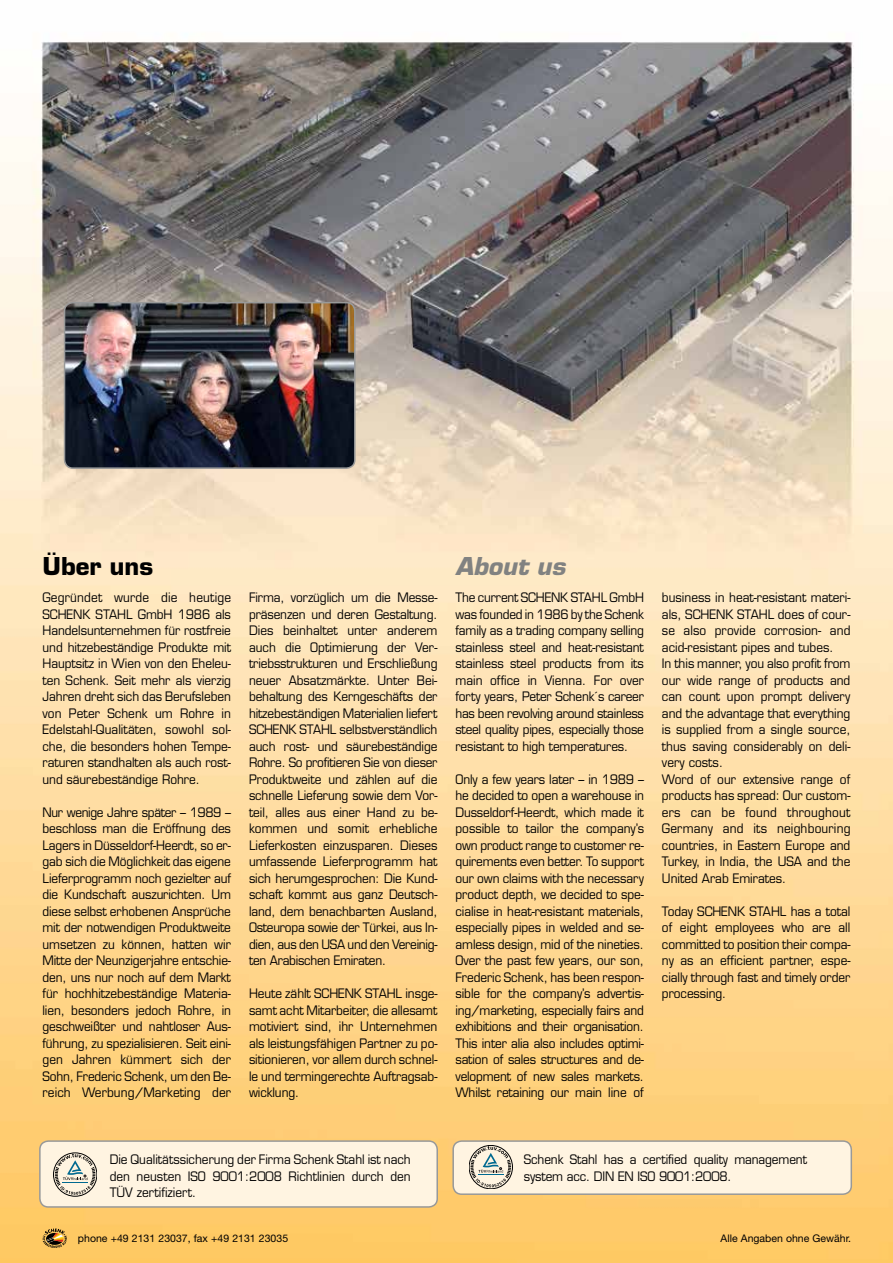
<style>
.page{position:relative;width:893px;height:1263px;background:#fff}
.page>*{position:absolute;margin:0;border:0;box-sizing:border-box;transform-origin:0 0}
.t1{font:700 24px "Eurostile";color:#000}
.t2{font:italic 700 24px "Eurostile";color:#818281}
.t3{font:12.75px/16.5px "Eurostile";color:#000;text-align:justify;scale:.93 1}
.t4{font:10.5px "Helvetica Neue";color:#000}
</style>
<div class="page">
<img style="left:0;top:41px;width:893px;height:1222px">
<img style="left:65px;top:303px;width:290px;height:165px">
<div style="left:64px;top:302px;width:292px;height:167px;border:2px solid #989999;border-radius:9px"></div>
<div style="left:40px;top:1141px;width:397px;height:66px;background:#fff4e1;border-radius:9px"></div>
<div style="left:39px;top:1140px;width:399px;height:68px;border:2px solid #989999;border-radius:9px"></div>
<div style="left:453px;top:1141px;width:398px;height:53px;background:#fff4e1;border-radius:9px"></div>
<div style="left:452px;top:1140px;width:400px;height:55px;border:2px solid #989999;border-radius:9px"></div>
<div style="left:53px;top:1153px;width:44px;height:43px;border:1px solid #000;border-radius:50%"></div>
<svg style="left:55px;top:1153px;width:41px;height:42px"></svg>
<div style="left:469px;top:1145px;width:44px;height:44px;border:1px solid #000;border-radius:50%"></div>
<svg style="left:470px;top:1146px;width:41px;height:41px"></svg>
<svg style="left:43px;top:1228px;width:24px;height:20px"></svg>
<h1 class="t1" style="left:43px;top:551px;width:112px">Über uns</h1>
<p class="t3" style="left:43px;top:589px;width:204px">Gegründet wurde die heutige SCHENK STAHL GmbH 1986 als Handelsunternehmen für rostfreie und hitzebeständige Produkte mit Hauptsitz in Wien von den Eheleu&shy;ten Schenk. Seit mehr als vierzig Jahren dreht sich das Berufsleben von Peter Schenk um Rohre in Edelstahl-Qualitäten, sowohl sol&shy;che, die besonders hohen Tempe&shy;raturen standhalten als auch rost&shy;und säurebeständige Rohre.</p>
<p class="t3" style="left:43px;top:804px;width:204px">Nur wenige Jahre später – 1989 – beschloss man die Eröffnung des Lagers in Düsseldorf-Heerdt, so er&shy;gab sich die Möglichkeit das eigene Lieferprogramm noch gezielter auf die Kundschaft auszurichten. Um diese selbst erhobenen Ansprüche mit der notwendigen Produktweite umsetzen zu können, hatten wir Mitte der Neunzigerjahre entschie&shy;den, uns nur noch auf dem Markt für hochhitzebeständige Materia&shy;lien, besonders jedoch Rohre, in geschweißter und nahtloser Aus&shy;führung, zu spezialisieren. Seit eini&shy;gen Jahren kümmert sich der Sohn, Frederic Schenk, um den Be&shy;reich Werbung/Marketing der</p>
<p class="t3" style="left:249px;top:589px;width:204px">Firma, vorzüglich um die Messe&shy;präsenzen und deren Gestaltung.<br>Dies beinhaltet unter anderem auch die Optimierung der Ver&shy;triebsstrukturen und Erschließung neuer Absatzmärkte. Unter Bei&shy;behaltung des Kerngeschäfts der hitzebeständigen Materialien liefert SCHENK STAHL selbstverständlich auch rost- und säurebeständige Rohre. So profitieren Sie von dieser Produktweite und zählen auf die schnelle Lieferung sowie dem Vor&shy;teil, alles aus einer Hand zu be&shy;kommen und somit erhebliche Lieferkosten einzusparen. Dieses umfassende Lieferprogramm hat sich herumgesprochen: Die Kund&shy;schaft kommt aus ganz Deutsch&shy;land, dem benachbarten Ausland, Osteuropa sowie der Türkei, aus In&shy;dien, aus den USA und den Vereinig&shy;ten Arabischen Emiraten.</p>
<p class="t3" style="left:249px;top:985px;width:204px">Heute zählt SCHENK STAHL insge&shy;samt acht Mitarbeiter, die allesamt motiviert sind, ihr Unternehmen als leistungsfähigen Partner zu po&shy;sitionieren, vor allem durch schnel&shy;le und termingerechte Auftragsab&shy;wicklung.</p>
<h1 class="t2" style="left:455px;top:551px;width:111px">About us</h1>
<p class="t3" style="left:455px;top:589px;width:204px">The current SCHENK STAHL GmbH was founded in 1986 by the Schenk family as a trading company selling stainless steel and heat-resistant stainless steel products from its main office in Vienna. For over forty years, Peter Schenk´s career has been revolving around stainless steel quality pipes, especially those resistant to high temperatures.</p>
<p class="t3" style="left:455px;top:771px;width:204px">Only a few years later – in 1989 – he decided to open a warehouse in Dusseldorf-Heerdt, which made it possible to tailor the company’s own product range to customer re&shy;quirements even better. To support our own claims with the necessary product depth, we decided to spe&shy;cialise in heat-resistant materials, especially pipes in welded and se&shy;amless design, mid of the nineties.<br>Over the past few years, our son, Frederic Schenk, has been respon&shy;sible for the company’s advertis&shy;ing/marketing, especially fairs and exhibitions and their organisation.<br>This inter alia also includes optimi&shy;sation of sales structures and de&shy;velopment of new sales markets.<br>Whilst retaining our main line of</p>
<p class="t3" style="left:662px;top:589px;width:204px;text-align:left">business in heat-resistant materi&shy;als, SCHENK STAHL does of cour&shy;se also provide corrosion- and acid-resistant pipes and tubes.<br>In this manner, you also profit from our wide range of products and can count upon prompt delivery and the advantage that everything is supplied from a single source, thus saving considerably on deli&shy;very costs.<br>Word of our extensive range of products has spread: Our custom&shy;ers can be found throughout<br>Germany and its neighbouring countries, in Eastern Europe and<br>Turkey, in India, the USA and the<br>United Arab Emirates.</p>
<p class="t3" style="left:662px;top:903px;width:204px">Today SCHENK STAHL has a total of eight employees who are all committed to position their compa&shy;ny as an efficient partner, espe&shy;cially through fast and timely order processing.</p>
<p class="t3" style="left:110px;top:1151px;width:325px">Die Qualitätssicherung der Firma Schenk Stahl ist nach den neusten ISO 9001:2008 Richtlinien durch den TÜV zertifiziert.</p>
<p class="t3" style="left:524px;top:1151px;width:306px">Schenk Stahl has a certified quality management system acc. DIN EN ISO 9001:2008.</p>
<p class="t4" style="left:78px;top:1232px;width:212px">phone +49 2131 23037, fax +49 2131 23035</p>
<p class="t4" style="left:720px;top:1231px;width:132px">Alle Angaben ohne Gewähr.</p>
</div>
